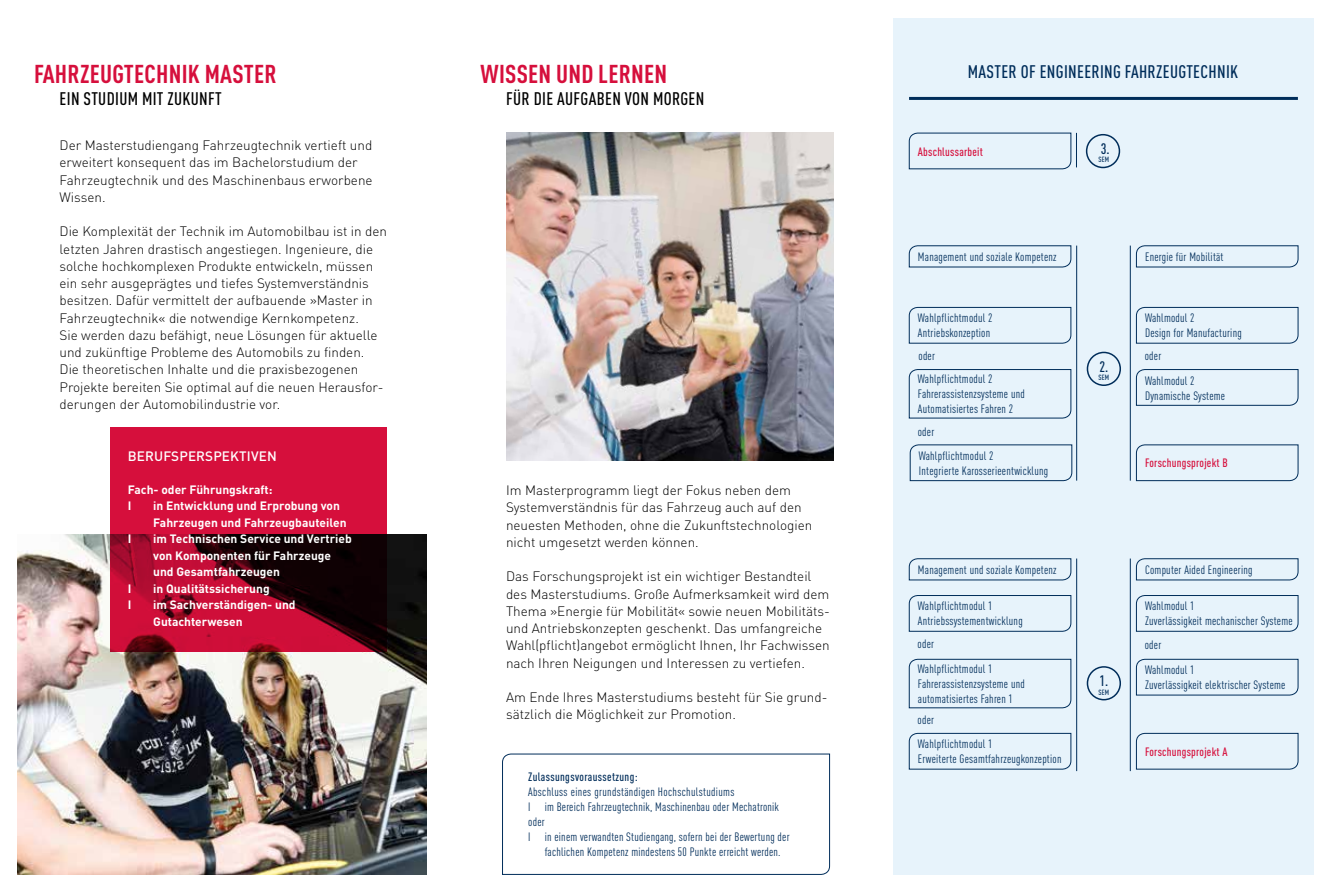
<style>
.page{position:relative;width:1331px;height:893px;background:#fff}
.page>*{position:absolute;margin:0;border:0;box-sizing:border-box;transform-origin:0 0}
.t1{font:700 condensed 25.5px "DIN Pro";letter-spacing:.01em;color:#d60f3c}
.t2{font:500 condensed 18px "DIN Pro";letter-spacing:.02em;color:#000}
.t3{font:500 condensed 18px "DIN Pro";letter-spacing:.02em;color:#002d5a}
.t4{font:500 condensed 15px "DIN Pro";color:#002d5a}
.t5{font:300 13.5px/17.2px "DIN Pro";color:#000}
.t6{font:500 13.5px "DIN Pro";letter-spacing:.01em;color:#fff}
.t7{font:condensed 12px/15px "DIN Pro";letter-spacing:.02em;color:#002d5a}
.t8{font:700 12px/16.5px "DIN Pro";color:#fff}
.t9{font:500 condensed 12px "DIN Pro";letter-spacing:.02em;color:#d60f3c}
.t10{font:500 condensed 12px "DIN Pro";letter-spacing:.03em;color:#002d5a}
.t11{font:500 condensed 7.5px "DIN Pro";letter-spacing:.01em;color:#002d5a}
</style>
<div class="page">
<img style="left:18px;top:535px;width:409px;height:340px">
<div style="left:893px;top:18px;width:421px;height:857px;background:#e7f3fb"></div>
<img style="left:506px;top:133px;width:327px;height:328px">
<svg style="left:110px;top:427px;width:277px;height:225px;fill:#d10e39"></svg>
<hr style="left:909px;top:97px;width:389px;height:3px;background:#002d5a">
<svg style="left:909px;top:595px;width:162px;height:37px"></svg>
<svg style="left:1136px;top:595px;width:162px;height:37px"></svg>
<svg style="left:909px;top:659px;width:162px;height:49px"></svg>
<svg style="left:1136px;top:733px;width:162px;height:36px"></svg>
<svg style="left:909px;top:558px;width:162px;height:22px"></svg>
<svg style="left:909px;top:733px;width:162px;height:36px"></svg>
<svg style="left:1136px;top:558px;width:162px;height:22px"></svg>
<svg style="left:1136px;top:659px;width:162px;height:36px"></svg>
<hr style="left:1076px;top:558px;width:1px;height:213px;background:#002d5a">
<hr style="left:1076px;top:133px;width:1px;height:34px;background:#002d5a">
<hr style="left:1130px;top:558px;width:1px;height:213px;background:#002d5a">
<svg style="left:909px;top:133px;width:162px;height:36px"></svg>
<div style="left:1086px;top:134px;width:34px;height:34px;border:2px solid #002d5a;border-radius:50%"></div>
<div style="left:1087px;top:666px;width:34px;height:34px;border:2px solid #002d5a;border-radius:50%"></div>
<svg style="left:502px;top:754px;width:328px;height:121px"></svg>
<svg style="left:909px;top:369px;width:162px;height:49px"></svg>
<svg style="left:910px;top:444px;width:162px;height:37px"></svg>
<svg style="left:1136px;top:444px;width:162px;height:37px"></svg>
<svg style="left:909px;top:307px;width:162px;height:37px"></svg>
<svg style="left:909px;top:245px;width:162px;height:22px"></svg>
<svg style="left:1136px;top:307px;width:162px;height:37px"></svg>
<svg style="left:1136px;top:369px;width:162px;height:37px"></svg>
<hr style="left:1076px;top:246px;width:1px;height:235px;background:#002d5a">
<hr style="left:1130px;top:246px;width:1px;height:235px;background:#002d5a">
<div style="left:1087px;top:352px;width:34px;height:34px;border:2px solid #002d5a;border-radius:50%"></div>
<svg style="left:1136px;top:245px;width:162px;height:22px"></svg>
<h1 class="t1" style="left:34px;top:55px;width:244px">FAHRZEUGTECHNIK MASTER</h1>
<h2 class="t2" style="left:60px;top:86px;width:164px">EIN STUDIUM MIT ZUKUNFT</h2>
<p class="t5" style="left:60px;top:136px;width:315px">Der Masterstudiengang Fahrzeugtechnik vertieft und erweitert konsequent das im Bachelorstudium der Fahrzeugtechnik und des Maschinenbaus erworbene Wissen.</p>
<p class="t5" style="left:60px;top:222px;width:329px">Die Komplexität der Technik im Automobilbau ist in den letzten Jahren drastisch angestiegen. Ingenieure, die solche hochkomplexen Produkte entwickeln, müssen ein sehr ausgeprägtes und tiefes Systemverständnis besitzen. Dafür vermittelt der aufbauende »Master in Fahrzeugtechnik« die notwendige Kernkompetenz.<br>Sie werden dazu befähigt, neue Lösungen für aktuelle und zukünftige Probleme des Automobils zu finden.<br>Die theoretischen Inhalte und die praxisbezogenen Projekte bereiten Sie optimal auf die neuen Herausfor&shy;derungen der Automobilindustrie vor.</p>
<p class="t6" style="left:128px;top:445px;width:151px">BERUFSPERSPEKTIVEN</p>
<p class="t8" style="left:128px;top:480px;width:146px">Fach- oder Führungskraft:<br>I</p>
<p class="t8" style="left:153px;top:497px;width:195px">in Entwicklung und Erprobung von<br>Fahrzeugen und Fahrzeugbauteilen</p>
<p class="t8" style="left:128px;top:530px;width:5px">I</p>
<p class="t8" style="left:153px;top:530px;width:200px">im Technischen Service und Vertrieb von Komponenten für Fahrzeuge und Gesamtfahrzeugen</p>
<p class="t8" style="left:128px;top:579px;width:5px">I</p>
<p class="t8" style="left:153px;top:579px;width:118px">in Qualitätssicherung</p>
<p class="t8" style="left:128px;top:596px;width:5px">I</p>
<p class="t8" style="left:153px;top:596px;width:144px">im Sachverständigen- und<br>Gutachterwesen</p>
<h1 class="t1" style="left:481px;top:55px;width:188px">WISSEN UND LERNEN</h1>
<h2 class="t2" style="left:506px;top:86px;width:200px">FÜR DIE AUFGABEN VON MORGEN</h2>
<p class="t5" style="left:506px;top:481px;width:308px">Im Masterprogramm liegt der Fokus neben dem Systemverständnis für das Fahrzeug auch auf den neuesten Methoden, ohne die Zukunftstechnologien nicht umgesetzt werden können.</p>
<p class="t5" style="left:506px;top:567px;width:325px">Das Forschungsprojekt ist ein wichtiger Bestandteil des Masterstudiums. Große Aufmerksamkeit wird dem Thema »Energie für Mobilität« sowie neuen Mobilitäts&shy;und Antriebskonzepten geschenkt. Das umfangreiche Wahl(pflicht)angebot ermöglicht Ihnen, Ihr Fachwissen nach Ihren Neigungen und Interessen zu vertiefen.</p>
<p class="t5" style="left:506px;top:688px;width:323px">Am Ende Ihres Masterstudiums besteht für Sie grund&shy;sätzlich die Möglichkeit zur Promotion.</p>
<p class="t10" style="left:528px;top:768px;width:111px">Zulassungsvoraussetzung:</p>
<p class="t7" style="left:528px;top:784px;width:208px">Abschluss eines grundständigen Hochschulstudiums</p>
<p class="t7" style="left:528px;top:799px;width:252px">I im Bereich Fahrzeugtechnik, Maschinenbau oder Mechatronik</p>
<p class="t7" style="left:528px;top:814px;width:18px">oder</p>
<p class="t7" style="left:528px;top:829px;width:263px">I in einem verwandten Studiengang, sofern bei der Bewertung der</p>
<p class="t7" style="left:545px;top:844px;width:237px">fachlichen Kompetenz mindestens 50 Punkte erreicht werden.</p>
<h2 class="t3" style="left:968px;top:58px;width:272px">MASTER OF ENGINEERING FAHRZEUGTECHNIK</h2>
<p class="t9" style="left:918px;top:143px;width:66px">Abschlussarbeit</p>
<p class="t4" style="left:1101px;top:138px;width:10px">3.</p>
<p class="t11" style="left:1099px;top:154px;width:12px">SEM</p>
<p class="t7" style="left:918px;top:248px;width:140px">Management und soziale Kompetenz</p>
<p class="t7" style="left:918px;top:310px;width:76px">Wahlpflichtmodul 2<br>Antriebskonzeption</p>
<p class="t7" style="left:918px;top:348px;width:18px">oder</p>
<p class="t7" style="left:918px;top:371px;width:108px">Wahlpflichtmodul 2<br>Fahrerassistenzsysteme und<br>Automatisiertes Fahren 2</p>
<p class="t7" style="left:919px;top:447px;width:131px">Wahlpflichtmodul 2<br>Integrierte Karosserieentwicklung</p>
<p class="t7" style="left:918px;top:424px;width:18px">oder</p>
<p class="t7" style="left:918px;top:561px;width:140px">Management und soziale Kompetenz</p>
<p class="t4" style="left:1099px;top:356px;width:10px">2.</p>
<p class="t11" style="left:1099px;top:372px;width:12px">SEM</p>
<p class="t7" style="left:1145px;top:248px;width:80px">Energie für Mobilität</p>
<p class="t7" style="left:1145px;top:310px;width:98px">Wahlmodul 2<br>Design for Manufacturing</p>
<p class="t7" style="left:1145px;top:372px;width:82px">Wahlmodul 2<br>Dynamische Systeme</p>
<p class="t7" style="left:1145px;top:348px;width:18px">oder</p>
<p class="t9" style="left:1145px;top:454px;width:84px">Forschungsprojekt B</p>
<p class="t7" style="left:1145px;top:561px;width:109px">Computer Aided Engineering</p>
<p class="t7" style="left:918px;top:598px;width:106px">Wahlpflichtmodul 1<br>Antriebssystementwicklung</p>
<p class="t7" style="left:1145px;top:598px;width:149px">Wahlmodul 1<br>Zuverlässigkeit mechanischer Systeme</p>
<p class="t7" style="left:918px;top:661px;width:108px">Wahlpflichtmodul 1<br>Fahrerassistenzsysteme und automatisiertes Fahren 1</p>
<p class="t7" style="left:917px;top:636px;width:18px">oder</p>
<p class="t7" style="left:1145px;top:636px;width:18px">oder</p>
<p class="t7" style="left:1145px;top:662px;width:142px">Wahlmodul 1<br>Zuverlässigkeit elektrischer Systeme</p>
<p class="t4" style="left:1099px;top:670px;width:10px">1.</p>
<p class="t11" style="left:1099px;top:686px;width:12px">SEM</p>
<p class="t7" style="left:917px;top:712px;width:18px">oder</p>
<p class="t7" style="left:918px;top:736px;width:145px">Wahlpflichtmodul 1<br>Erweiterte Gesamtfahrzeugkonzeption</p>
<p class="t9" style="left:1145px;top:743px;width:84px">Forschungsprojekt A</p>
</div>
